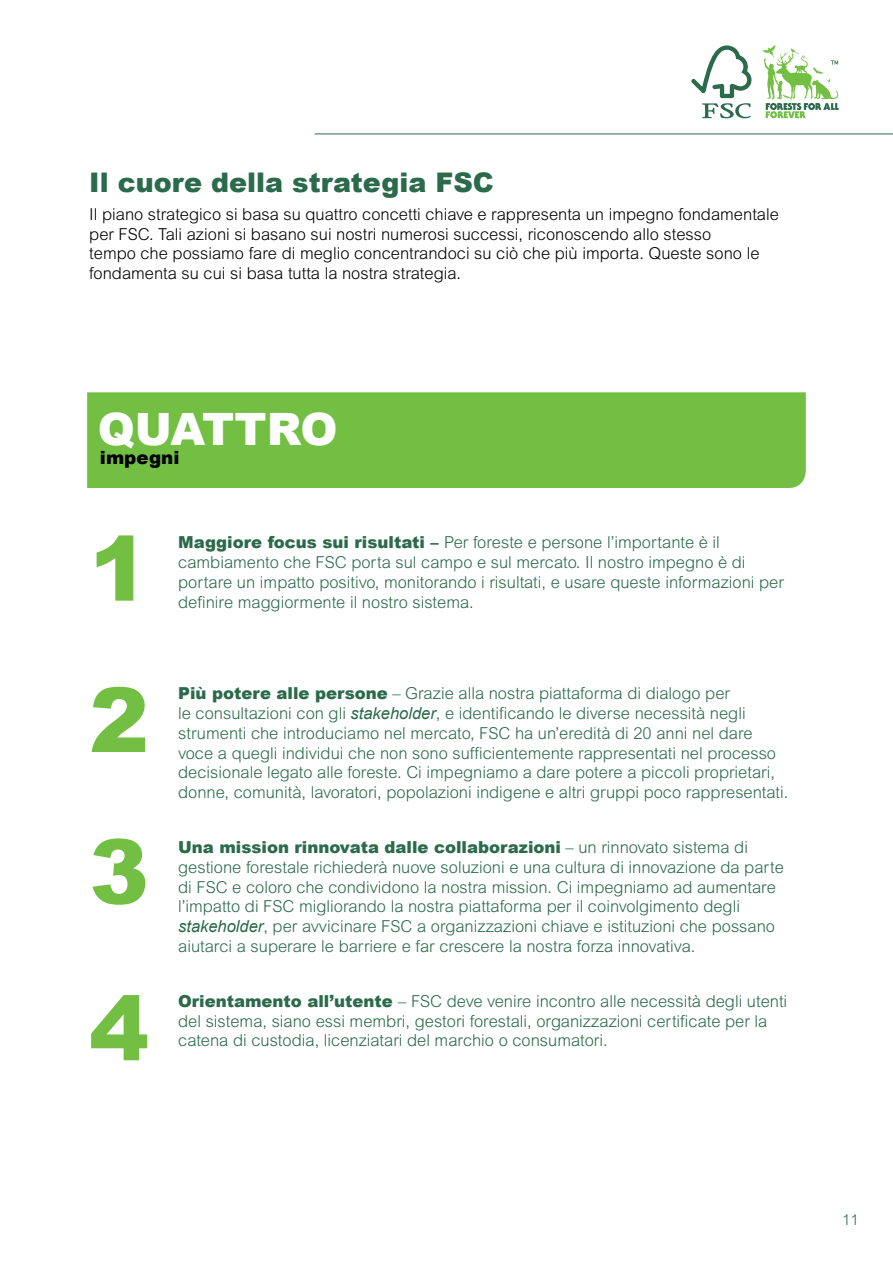
<style>
.page{position:relative;width:893px;height:1263px;background:#fff}
.page>*{position:absolute;margin:0;border:0;box-sizing:border-box;transform-origin:0 0}
.t1{font:900 89.55px/153.1px "Arial";color:#72bf44;text-align:justify}
.t2{font:900 44.55px "Arial";letter-spacing:-.01em;color:#fff}
.t3{font:900 27px "Arial";color:#2b6a4a}
.t4{font:900 18.3px "Arial";color:#000}
.t5{font:300 16.5px/19.8px "Arial MT Std";color:#2b6a4a}
.t6{font:300 16.5px/19.8px "Arial MT Std";color:#000}
.t7{font:900 16.5px "Arial";color:#2b6a4a}
.t8{font:300 15px "Arial MT Std";color:#2b6a4a}
.s1{font-family:"Arial";font-weight:900}
.s2{font-family:"Arial";font-weight:400;font-style:italic}
.s3{font-family:"Arial MT Std";font-weight:300}
</style>
<div class="page">
<hr style="left:315px;top:134px;width:578px;height:1px;background:#2b6a4a">
<svg style="left:691px;top:45px;width:60px;height:73px"></svg>
<svg style="left:762px;top:45px;width:77px;height:73px"></svg>
<div style="left:87px;top:392px;width:719px;height:96px;background:#72bf44"></div>
<h3 class="t3" style="left:89px;top:162px;width:406px">Il cuore della strategia FSC</h3>
<p class="t6" style="left:89px;top:204px;width:691px">Il piano strategico si basa su quattro concetti chiave e rappresenta un impegno fondamentale per FSC. Tali azioni si basano sui nostri numerosi successi, riconoscendo allo stesso<br>tempo che possiamo fare di meglio concentrandoci su ciò che più importa. Queste sono le fondamenta su cui si basa tutta la nostra strategia.</p>
<h2 class="t2" style="left:98px;top:397px;width:241px">QUATTRO</h2>
<p class="t4" style="left:100px;top:444px;width:81px">impegni</p>
<h1 class="t1" style="left:89px;top:489px;width:61px">1<br>2<br>3<br>4</h1>
<p class="t5" style="left:178px;top:532px;width:607px"><span class="s1">Maggiore focus sui risultati –</span> Per foreste e persone l’importante è il cambiamento che FSC porta sul campo e sul mercato. Il nostro impegno è di portare un impatto positivo, monitorando i risultati, e usare queste informazioni per definire maggiormente il nostro sistema.</p>
<p class="t5" style="left:178px;top:683px;width:612px"><span class="s1">Più potere alle persone</span> – Grazie alla nostra piattaforma di dialogo per<br>le consultazioni con gli <span class="s2">stakeholder</span>, e identificando le diverse necessità negli strumenti che introduciamo nel mercato, FSC ha un’eredità di 20 anni nel dare voce a quegli individui che non sono sufficientemente rappresentati nel processo decisionale legato alle foreste. Ci impegniamo a dare potere a piccoli proprietari, donne, comunità, lavoratori, popolazioni indigene e altri gruppi poco rappresentati.</p>
<p class="t7" style="left:178px;top:835px;width:571px">Una mission rinnovata dalle collaborazioni <span class="s3">– un rinnovato sistema di</span></p>
<p class="t5" style="left:178px;top:857px;width:607px">gestione forestale richiederà nuove soluzioni e una cultura di innovazione da parte di FSC e coloro che condividono la nostra mission. Ci impegniamo ad aumentare l’impatto di FSC migliorando la nostra piattaforma per il coinvolgimento degli <span class="s2">stakeholder</span>, per avvicinare FSC a organizzazioni chiave e istituzioni che possano aiutarci a superare le barriere e far crescere la nostra forza innovativa.</p>
<p class="t5" style="left:178px;top:991px;width:611px"><span class="s1">Orientamento all’utente</span> – FSC deve venire incontro alle necessità degli utenti del sistema, siano essi membri, gestori forestali, organizzazioni certificate per la catena di custodia, licenziatari del marchio o consumatori.</p>
<p class="t8" style="left:842px;top:1211px;width:18px">11</p>
</div>
